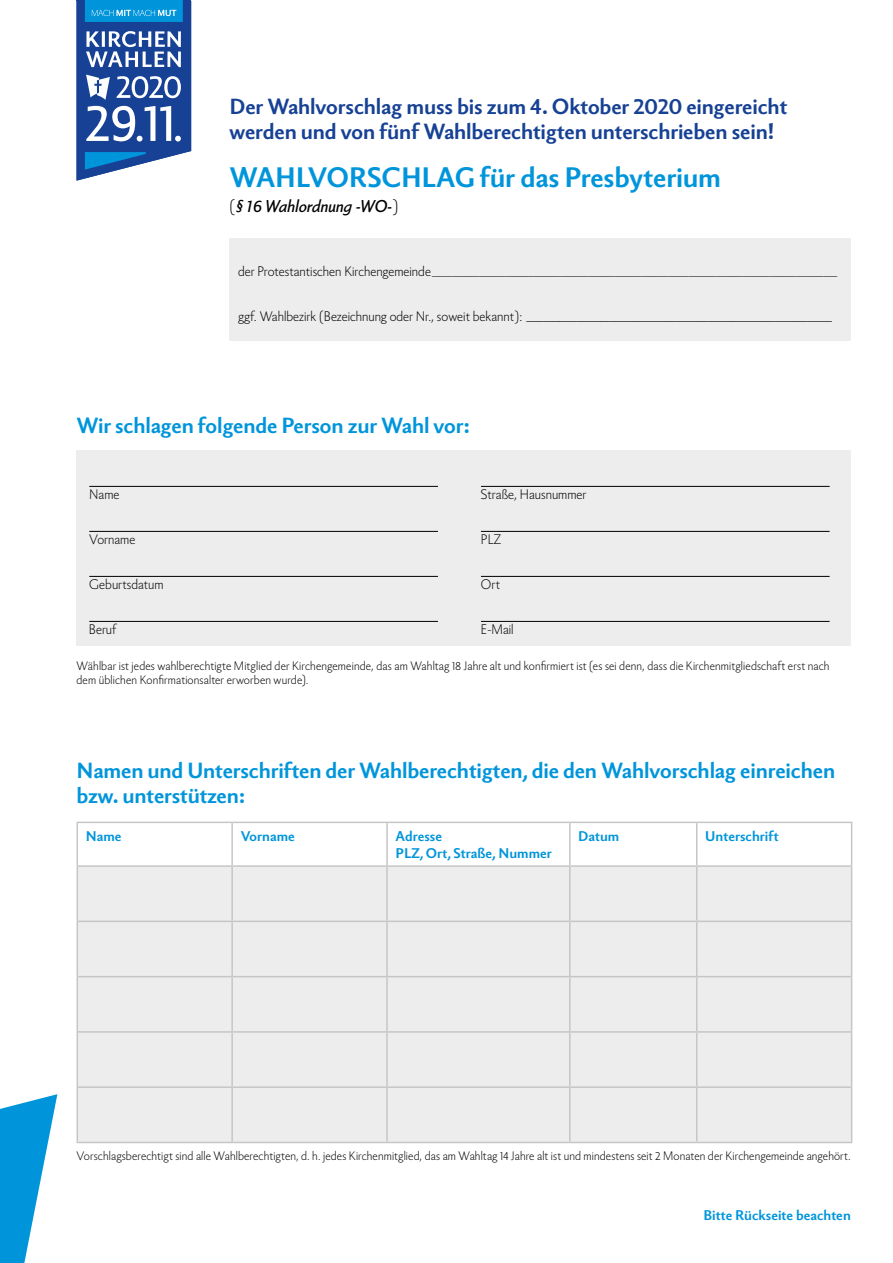
<style>
.page{position:relative;width:893px;height:1263px;background:#fff}
.page>*{position:absolute;margin:0;border:0;box-sizing:border-box;transform-origin:0 0}
.t1{font:700 27px "Berling Nova Sans Pro";letter-spacing:-.01em;color:#0095db}
.t2{font:700 21px/25.2px "Berling Nova Sans Pro";letter-spacing:-.01em;color:#0095db}
.t3{font:700 21px/25.2px "Berling Nova Sans Pro";letter-spacing:-.01em;color:#164194}
.t4{font:italic 16.5px "Berling Nova Sans Pro";letter-spacing:-.01em;color:#000}
.t5{font:300 13.5px "Berling Nova Sans Pro";color:#000}
.t6{font:700 13.5px/16.2px "Berling Nova Sans Pro";color:#0095db}
.t7{font:300 12px/14.4px "Berling Nova Sans Pro";letter-spacing:.01em;color:#000}
.s1{font-weight:300;font-style:normal}
.s2{font-size:16.5px}
</style>
<div class="page">
<div style="left:229px;top:238px;width:621px;height:102px;background:#ededed"></div>
<div style="left:77px;top:450px;width:774px;height:196px;background:#ededed"></div>
<hr style="left:89px;top:486px;width:349px;height:1px;background:#000">
<hr style="left:89px;top:531px;width:349px;height:1px;background:#000">
<hr style="left:89px;top:576px;width:349px;height:1px;background:#000">
<hr style="left:89px;top:621px;width:349px;height:1px;background:#000">
<hr style="left:481px;top:486px;width:349px;height:1px;background:#000">
<hr style="left:481px;top:531px;width:349px;height:1px;background:#000">
<hr style="left:481px;top:576px;width:349px;height:1px;background:#000">
<hr style="left:481px;top:621px;width:349px;height:1px;background:#000">
<div style="left:78px;top:867px;width:773px;height:275px;background:#ededed"></div>
<hr style="left:232px;top:822px;width:155px;height:1px;background:#c6c6c6">
<hr style="left:387px;top:822px;width:183px;height:1px;background:#c6c6c6">
<hr style="left:386px;top:823px;width:2px;height:42px;background:#c6c6c6">
<hr style="left:570px;top:822px;width:127px;height:1px;background:#c6c6c6">
<hr style="left:569px;top:823px;width:2px;height:42px;background:#c6c6c6">
<hr style="left:697px;top:822px;width:155px;height:1px;background:#c6c6c6">
<hr style="left:696px;top:823px;width:1px;height:42px;background:#c6c6c6">
<hr style="left:851px;top:823px;width:1px;height:42px;background:#c6c6c6">
<hr style="left:386px;top:867px;width:2px;height:53px;background:#c6c6c6">
<hr style="left:569px;top:867px;width:2px;height:53px;background:#c6c6c6">
<hr style="left:696px;top:867px;width:1px;height:53px;background:#c6c6c6">
<hr style="left:78px;top:920px;width:154px;height:2px;background:#c6c6c6">
<hr style="left:232px;top:920px;width:155px;height:2px;background:#c6c6c6">
<hr style="left:387px;top:920px;width:183px;height:2px;background:#c6c6c6">
<hr style="left:386px;top:922px;width:2px;height:54px;background:#c6c6c6">
<hr style="left:570px;top:920px;width:127px;height:2px;background:#c6c6c6">
<hr style="left:569px;top:922px;width:2px;height:54px;background:#c6c6c6">
<hr style="left:697px;top:920px;width:155px;height:2px;background:#c6c6c6">
<hr style="left:696px;top:922px;width:1px;height:54px;background:#c6c6c6">
<hr style="left:78px;top:976px;width:154px;height:1px;background:#c6c6c6">
<hr style="left:232px;top:976px;width:155px;height:1px;background:#c6c6c6">
<hr style="left:387px;top:976px;width:183px;height:1px;background:#c6c6c6">
<hr style="left:386px;top:977px;width:2px;height:54px;background:#c6c6c6">
<hr style="left:570px;top:976px;width:127px;height:1px;background:#c6c6c6">
<hr style="left:569px;top:977px;width:2px;height:54px;background:#c6c6c6">
<hr style="left:697px;top:976px;width:155px;height:1px;background:#c6c6c6">
<hr style="left:696px;top:977px;width:1px;height:54px;background:#c6c6c6">
<hr style="left:78px;top:1031px;width:154px;height:2px;background:#c6c6c6">
<hr style="left:232px;top:1031px;width:155px;height:2px;background:#c6c6c6">
<hr style="left:387px;top:1031px;width:183px;height:2px;background:#c6c6c6">
<hr style="left:386px;top:1033px;width:2px;height:53px;background:#c6c6c6">
<hr style="left:570px;top:1031px;width:127px;height:2px;background:#c6c6c6">
<hr style="left:569px;top:1033px;width:2px;height:53px;background:#c6c6c6">
<hr style="left:697px;top:1031px;width:155px;height:2px;background:#c6c6c6">
<hr style="left:696px;top:1033px;width:1px;height:53px;background:#c6c6c6">
<hr style="left:78px;top:1086px;width:154px;height:2px;background:#c6c6c6">
<hr style="left:232px;top:1086px;width:155px;height:2px;background:#c6c6c6">
<hr style="left:387px;top:1086px;width:183px;height:2px;background:#c6c6c6">
<hr style="left:386px;top:1088px;width:2px;height:54px;background:#c6c6c6">
<hr style="left:570px;top:1086px;width:127px;height:2px;background:#c6c6c6">
<hr style="left:569px;top:1088px;width:2px;height:54px;background:#c6c6c6">
<hr style="left:697px;top:1086px;width:155px;height:2px;background:#c6c6c6">
<hr style="left:696px;top:1088px;width:1px;height:54px;background:#c6c6c6">
<hr style="left:77px;top:822px;width:155px;height:1px;background:#c6c6c6">
<hr style="left:77px;top:823px;width:1px;height:42px;background:#c6c6c6">
<hr style="left:231px;top:823px;width:2px;height:42px;background:#c6c6c6">
<hr style="left:231px;top:867px;width:2px;height:53px;background:#c6c6c6">
<hr style="left:231px;top:922px;width:2px;height:54px;background:#c6c6c6">
<hr style="left:231px;top:977px;width:2px;height:54px;background:#c6c6c6">
<hr style="left:231px;top:1033px;width:2px;height:53px;background:#c6c6c6">
<hr style="left:231px;top:1088px;width:2px;height:54px;background:#c6c6c6">
<hr style="left:77px;top:865px;width:155px;height:2px;background:#c6c6c6">
<hr style="left:77px;top:867px;width:1px;height:54px;background:#c6c6c6">
<hr style="left:232px;top:865px;width:155px;height:2px;background:#c6c6c6">
<hr style="left:387px;top:865px;width:183px;height:2px;background:#c6c6c6">
<hr style="left:570px;top:865px;width:127px;height:2px;background:#c6c6c6">
<hr style="left:697px;top:865px;width:155px;height:2px;background:#c6c6c6">
<hr style="left:77px;top:921px;width:1px;height:56px;background:#c6c6c6">
<hr style="left:77px;top:977px;width:1px;height:55px;background:#c6c6c6">
<hr style="left:77px;top:1032px;width:1px;height:55px;background:#c6c6c6">
<hr style="left:77px;top:1087px;width:1px;height:55px;background:#c6c6c6">
<hr style="left:851px;top:867px;width:1px;height:53px;background:#c6c6c6">
<hr style="left:851px;top:922px;width:1px;height:54px;background:#c6c6c6">
<hr style="left:851px;top:977px;width:1px;height:54px;background:#c6c6c6">
<hr style="left:851px;top:1033px;width:1px;height:53px;background:#c6c6c6">
<hr style="left:851px;top:1088px;width:1px;height:54px;background:#c6c6c6">
<hr style="left:77px;top:1142px;width:155px;height:1px;background:#c6c6c6">
<hr style="left:232px;top:1142px;width:155px;height:1px;background:#c6c6c6">
<hr style="left:387px;top:1142px;width:183px;height:1px;background:#c6c6c6">
<hr style="left:570px;top:1142px;width:127px;height:1px;background:#c6c6c6">
<hr style="left:697px;top:1142px;width:155px;height:1px;background:#c6c6c6">
<svg style="left:77px;top:1px;width:114px;height:180px"></svg>
<hr style="left:77px;top:0;width:114px;height:1px;background:#164194">
<hr style="left:85px;top:0;width:98px;height:1px;background:#0095db">
<svg style="left:0;top:1094px;width:57px;height:169px"></svg>
<h2 class="t3" style="left:230px;top:93px;width:559px">Der Wahlvorschlag muss bis zum 4. Oktober 2020 eingereicht werden und von fünf Wahlberechtigten unterschrieben sein!</h2>
<h1 class="t1" style="left:230px;top:157px;width:493px">WAHLVORSCHLAG für das Presbyterium</h1>
<h3 class="t4" style="left:230px;top:194px;width:170px"><span class="s1">(</span>§ 16 Wahlordnung -WO-<span class="s1">)</span></h3>
<p class="t5" style="left:238px;top:262px;width:600px">der Protestantischen Kirchengemeinde____________________________________________________________</p>
<p class="t5" style="left:238px;top:307px;width:595px">ggf. Wahlbezirk (Bezeichnung oder Nr., soweit bekannt): <span class="s2">_____________________________________</span></p>
<h2 class="t2" style="left:77px;top:411px;width:394px">Wir schlagen folgende Person zur Wahl vor:</h2>
<p class="t5" style="left:481px;top:485px;width:107px">Straße, Hausnummer</p>
<p class="t5" style="left:481px;top:530px;width:22px">PLZ</p>
<p class="t5" style="left:481px;top:575px;width:21px">Ort</p>
<p class="t5" style="left:481px;top:620px;width:34px">E-Mail</p>
<p class="t7" style="left:77px;top:658px;width:754px">Wählbar ist jedes wahlberechtigte Mitglied der Kirchengemeinde, das am Wahltag 18 Jahre alt und konfirmiert ist (es sei denn, dass die Kirchenmitgliedschaft erst nach dem üblichen Konfirmationsalter erworben wurde).</p>
<p class="t5" style="left:89px;top:485px;width:32px">Name</p>
<p class="t5" style="left:89px;top:530px;width:48px">Vorname</p>
<p class="t5" style="left:89px;top:575px;width:76px">Geburtsdatum</p>
<p class="t5" style="left:89px;top:620px;width:29px">Beruf</p>
<h2 class="t2" style="left:77px;top:756px;width:760px">Namen und Unterschriften der Wahlberechtigten, die den Wahlvorschlag einreichen bzw. unterstützen:</h2>
<p class="t6" style="left:86px;top:827px;width:37px">Name</p>
<p class="t6" style="left:241px;top:827px;width:56px">Vorname</p>
<p class="t6" style="left:396px;top:827px;width:158px">Adresse<br>PLZ, Ort, Straße, Nummer</p>
<p class="t6" style="left:578px;top:827px;width:43px">Datum</p>
<p class="t6" style="left:705px;top:827px;width:75px">Unterschrift</p>
<p class="t7" style="left:77px;top:1148px;width:776px">Vorschlagsberechtigt sind alle Wahlberechtigten, d. h. jedes Kirchenmitglied, das am Wahltag 14 Jahre alt ist und mindestens seit 2 Monaten der Kirchengemeinde angehört.</p>
<p class="t6" style="left:703px;top:1206px;width:149px">Bitte Rückseite beachten</p>
</div>
